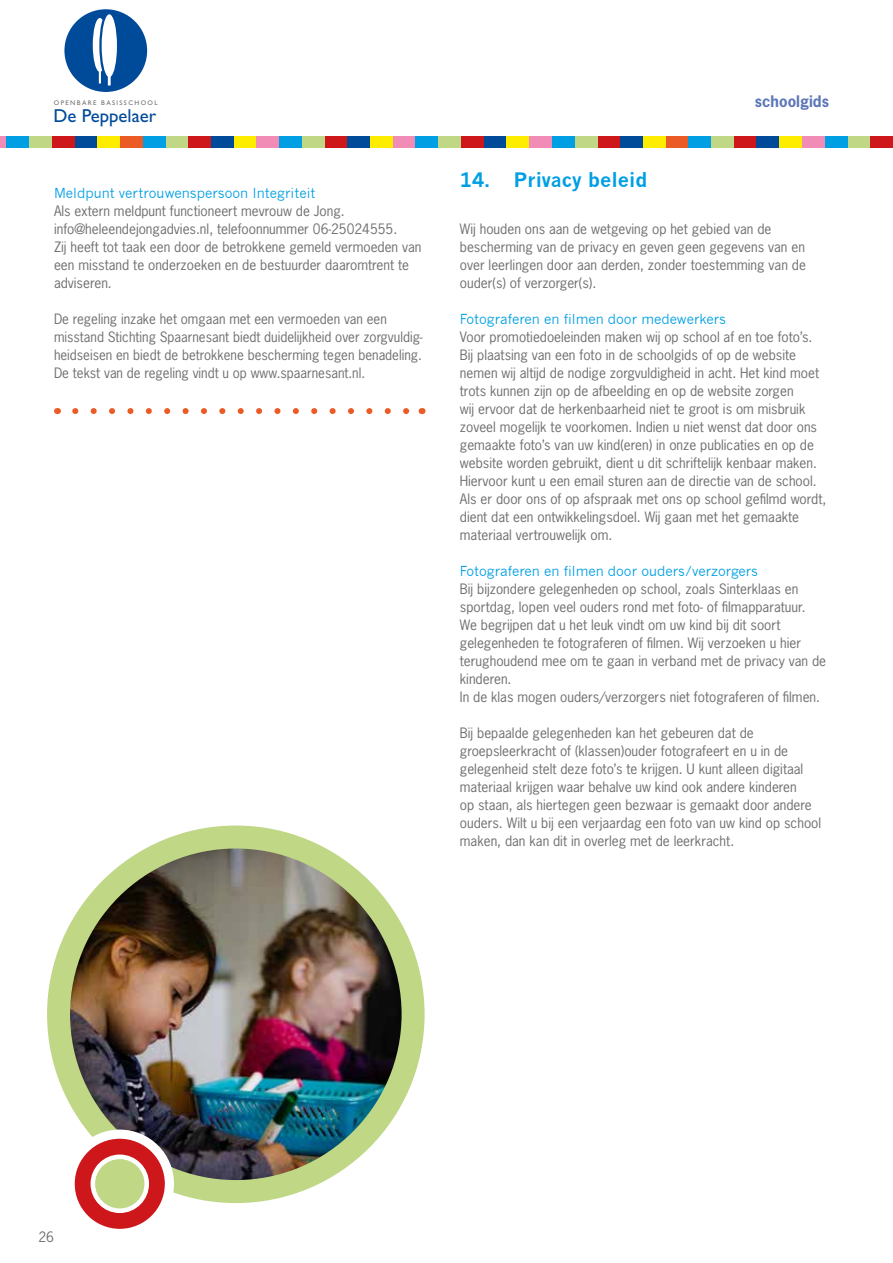
<style>
.page{position:relative;width:893px;height:1263px;background:#fff}
.page>*{position:absolute;margin:0;border:0;box-sizing:border-box;transform-origin:0 0}
.t1{font:700 19.5px "News Gothic";color:#009fe3}
.t2{font:18.75px "Gill Sans Std";color:#004a9a}
.t3{font:700 15px "News Gothic Std";color:#5c77b8}
.t4{font:13.5px/18px "News Gothic Std";color:#706f6f}
.t5{font:13.5px "News Gothic";color:#009fe3}
.t6{font:6.75px "Gill Sans Std";letter-spacing:.2em;color:#706f6f}
</style>
<div class="page">
<div style="left:75px;top:136px;width:22px;height:11px;background:#004a9a"></div>
<div style="left:97px;top:136px;width:23px;height:11px;background:#ffed00"></div>
<div style="left:120px;top:136px;width:23px;height:11px;background:#eb5b25"></div>
<div style="left:188px;top:136px;width:23px;height:11px;background:#cd171a"></div>
<div style="left:166px;top:136px;width:22px;height:11px;background:#c0d786"></div>
<div style="left:143px;top:136px;width:23px;height:11px;background:#009fe3"></div>
<div style="left:211px;top:136px;width:23px;height:11px;background:#004a9a"></div>
<div style="left:234px;top:136px;width:22px;height:11px;background:#ffed00"></div>
<div style="left:256px;top:136px;width:23px;height:11px;background:#f08cb5"></div>
<div style="left:325px;top:136px;width:22px;height:11px;background:#cd171a"></div>
<div style="left:302px;top:136px;width:23px;height:11px;background:#c0d786"></div>
<div style="left:279px;top:136px;width:23px;height:11px;background:#009fe3"></div>
<div style="left:0;top:136px;width:6px;height:11px;background:#f08cb5"></div>
<div style="left:52px;top:136px;width:23px;height:11px;background:#cd171a"></div>
<div style="left:29px;top:136px;width:23px;height:11px;background:#c0d786"></div>
<div style="left:6px;top:136px;width:23px;height:11px;background:#009fe3"></div>
<div style="left:620px;top:136px;width:23px;height:11px;background:#004a9a"></div>
<div style="left:643px;top:136px;width:23px;height:11px;background:#ffed00"></div>
<div style="left:666px;top:136px;width:22px;height:11px;background:#eb5b25"></div>
<div style="left:734px;top:136px;width:23px;height:11px;background:#cd171a"></div>
<div style="left:711px;top:136px;width:23px;height:11px;background:#c0d786"></div>
<div style="left:688px;top:136px;width:23px;height:11px;background:#009fe3"></div>
<div style="left:757px;top:136px;width:22px;height:11px;background:#004a9a"></div>
<div style="left:779px;top:136px;width:23px;height:11px;background:#ffed00"></div>
<div style="left:802px;top:136px;width:23px;height:11px;background:#f08cb5"></div>
<div style="left:870px;top:136px;width:23px;height:11px;background:#cd171a"></div>
<div style="left:847px;top:136px;width:23px;height:11px;background:#c0d786"></div>
<div style="left:825px;top:136px;width:22px;height:11px;background:#009fe3"></div>
<div style="left:347px;top:136px;width:23px;height:11px;background:#004a9a"></div>
<div style="left:370px;top:136px;width:23px;height:11px;background:#ffed00"></div>
<div style="left:393px;top:136px;width:23px;height:11px;background:#f08cb5"></div>
<div style="left:461px;top:136px;width:23px;height:11px;background:#cd171a"></div>
<div style="left:438px;top:136px;width:23px;height:11px;background:#c0d786"></div>
<div style="left:416px;top:136px;width:22px;height:11px;background:#009fe3"></div>
<div style="left:484px;top:136px;width:22px;height:11px;background:#004a9a"></div>
<div style="left:506px;top:136px;width:23px;height:11px;background:#ffed00"></div>
<div style="left:529px;top:136px;width:23px;height:11px;background:#f08cb5"></div>
<div style="left:597px;top:136px;width:23px;height:11px;background:#cd171a"></div>
<div style="left:575px;top:136px;width:22px;height:11px;background:#c0d786"></div>
<div style="left:552px;top:136px;width:23px;height:11px;background:#009fe3"></div>
<div style="left:64px;top:9px;width:83px;height:83px;background:#004a9a;border-radius:50%"></div>
<svg style="left:93px;top:14px;width:24px;height:71px"></svg>
<svg style="left:75px;top:408px;width:335px;height:6px"></svg>
<img style="left:59px;top:837px;width:354px;height:354px;border-radius:177px">
<div style="left:47px;top:825px;width:378px;height:378px;border:23px solid #c0d786;border-radius:50%"></div>
<svg style="left:70px;top:1134px;width:99px;height:99px;fill:#cd171a"></svg>
<div style="left:66px;top:1129px;width:108px;height:109px;border:9px solid #fff;border-radius:50%"></div>
<div style="left:93px;top:1157px;width:54px;height:54px;background:#c0d786;border-radius:50%"></div>
<div style="left:91px;top:1154px;width:58px;height:59px;border:5px solid #fff;border-radius:50%"></div>
<p class="t6" style="left:54px;top:99px;width:105px">OPENBARE BASISSCHOOL</p>
<p class="t3" style="left:755px;top:92px;width:76px">schoolgids</p>
<h2 class="t2" style="left:54px;top:105px;width:104px">De Peppelaer</h2>
<p class="t5" style="left:54px;top:185px;width:263px">Meldpunt vertrouwenspersoon Integriteit</p>
<p class="t4" style="left:54px;top:202px;width:369px">Als extern meldpunt functioneert mevrouw de Jong. info@heleendejongadvies.nl, telefoonnummer 06-25024555.<br>Zij heeft tot taak een door de betrokkene gemeld vermoeden van een misstand te onderzoeken en de bestuurder daaromtrent te adviseren.</p>
<p class="t4" style="left:54px;top:310px;width:370px">De regeling inzake het omgaan met een vermoeden van een misstand Stichting Spaarnesant biedt duidelijkheid over zorgvuldig&shy;heidseisen en biedt de betrokkene bescherming tegen benadeling.<br>De tekst van de regeling vindt u op www.spaarnesant.nl.</p>
<h1 class="t1" style="left:460px;top:168px;width:189px">14. Privacy beleid</h1>
<p class="t4" style="left:460px;top:220px;width:347px">Wij houden ons aan de wetgeving op het gebied van de bescherming van de privacy en geven geen gegevens van en over leerlingen door aan derden, zonder toestemming van de ouder(s) of verzorger(s).</p>
<p class="t5" style="left:460px;top:311px;width:268px">Fotograferen en filmen door medewerkers</p>
<p class="t4" style="left:460px;top:328px;width:368px">Voor promotiedoeleinden maken wij op school af en toe foto’s.<br>Bij plaatsing van een foto in de schoolgids of op de website nemen wij altijd de nodige zorgvuldigheid in acht. Het kind moet trots kunnen zijn op de afbeelding en op de website zorgen<br>wij ervoor dat de herkenbaarheid niet te groot is om misbruik zoveel mogelijk te voorkomen. Indien u niet wenst dat door ons gemaakte foto’s van uw kind(eren) in onze publicaties en op de website worden gebruikt, dient u dit schriftelijk kenbaar maken.<br>Hiervoor kunt u een email sturen aan de directie van de school.<br>Als er door ons of op afspraak met ons op school gefilmd wordt, dient dat een ontwikkelingsdoel. Wij gaan met het gemaakte materiaal vertrouwelijk om.</p>
<p class="t5" style="left:460px;top:563px;width:300px">Fotograferen en filmen door ouders/verzorgers</p>
<p class="t4" style="left:460px;top:580px;width:368px">Bij bijzondere gelegenheden op school, zoals Sinterklaas en sportdag, lopen veel ouders rond met foto- of filmapparatuur.<br>We begrijpen dat u het leuk vindt om uw kind bij dit soort gelegenheden te fotograferen of filmen. Wij verzoeken u hier terughoudend mee om te gaan in verband met de privacy van de kinderen.<br>In de klas mogen ouders/verzorgers niet fotograferen of filmen.</p>
<p class="t4" style="left:460px;top:724px;width:363px">Bij bepaalde gelegenheden kan het gebeuren dat de groepsleerkracht of (klassen)ouder fotografeert en u in de gelegenheid stelt deze foto’s te krijgen. U kunt alleen digitaal materiaal krijgen waar behalve uw kind ook andere kinderen<br>op staan, als hiertegen geen bezwaar is gemaakt door andere ouders. Wilt u bij een verjaardag een foto van uw kind op school maken, dan kan dit in overleg met de leerkracht.</p>
<p class="t4" style="left:38px;top:1228px;width:17px">26</p>
</div>
